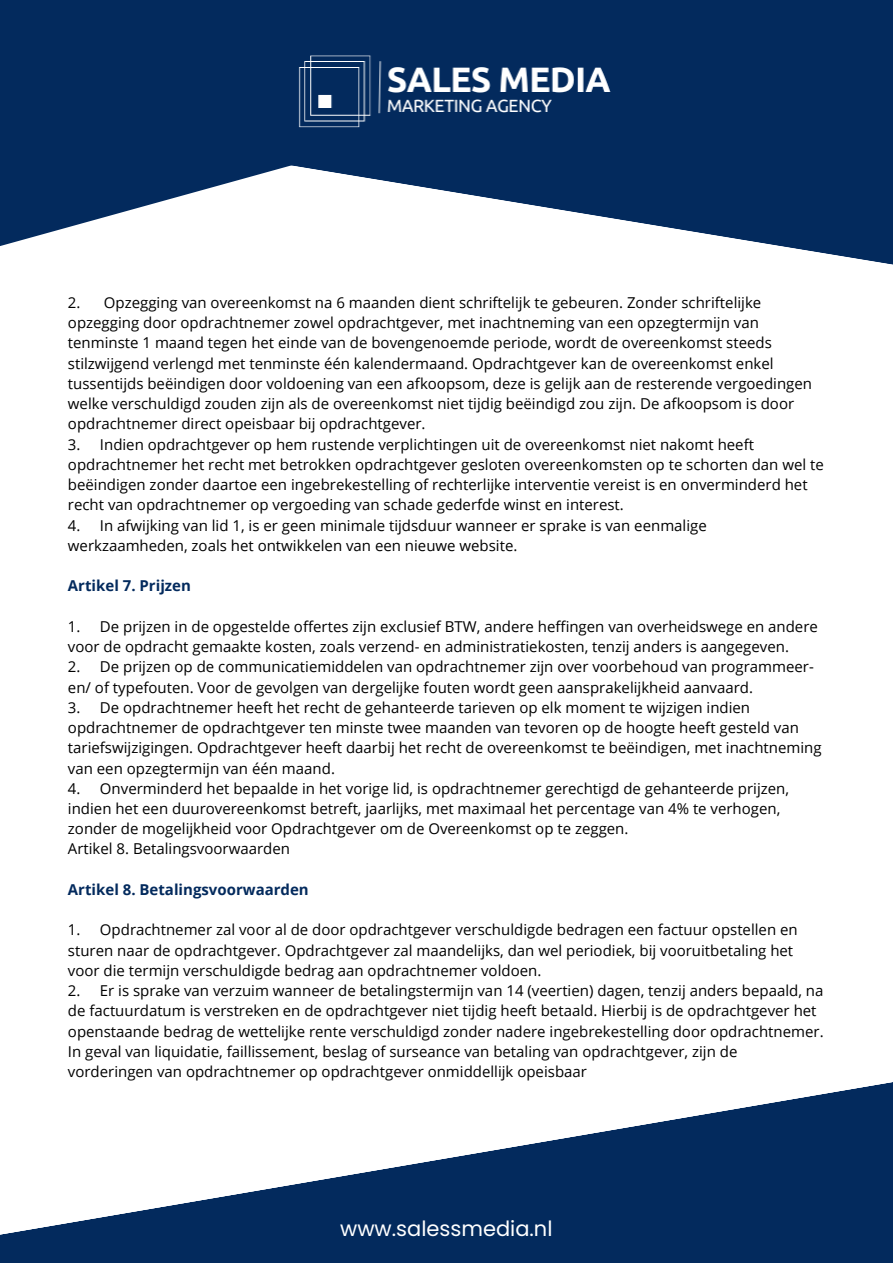
<style>
.page{position:relative;width:893px;height:1264px;background:#fff}
.page>*{position:absolute;margin:0;border:0;box-sizing:border-box;transform-origin:0 0}
.t1{font:21px "Poppins";color:#fff}
.t2{font:15px/20.2px "Open Sans";color:#000}
.t3{font:700 15px "Open Sans";color:#032a5d}
</style>
<div class="page">
<svg style="left:0;top:0;width:892px;height:265px;fill:#032a5d"></svg>
<img style="left:197px;top:19px;width:499px;height:141px">
<svg style="left:0;top:1082px;width:892px;height:180px;fill:#032a5d"></svg>
<p class="t2" style="left:68px;top:292px;width:745px">2. Opzegging van overeenkomst na 6 maanden dient schriftelijk te gebeuren. Zonder schriftelijke opzegging door opdrachtnemer zowel opdrachtgever, met inachtneming van een opzegtermijn van tenminste 1 maand tegen het einde van de bovengenoemde periode, wordt de overeenkomst steeds stilzwijgend verlengd met tenminste één kalendermaand. Opdrachtgever kan de overeenkomst enkel tussentijds beëindigen door voldoening van een afkoopsom, deze is gelijk aan de resterende vergoedingen welke verschuldigd zouden zijn als de overeenkomst niet tijdig beëindigd zou zijn. De afkoopsom is door opdrachtnemer direct opeisbaar bij opdrachtgever.</p>
<p class="t2" style="left:68px;top:433px;width:757px">3. Indien opdrachtgever op hem rustende verplichtingen uit de overeenkomst niet nakomt heeft opdrachtnemer het recht met betrokken opdrachtgever gesloten overeenkomsten op te schorten dan wel te beëindigen zonder daartoe een ingebrekestelling of rechterlijke interventie vereist is en onverminderd het recht van opdrachtnemer op vergoeding van schade gederfde winst en interest.</p>
<p class="t2" style="left:68px;top:514px;width:640px">4. In afwijking van lid 1, is er geen minimale tijdsduur wanneer er sprake is van eenmalige werkzaamheden, zoals het ontwikkelen van een nieuwe website.</p>
<p class="t3" style="left:68px;top:575px;width:124px">Artikel 7. Prijzen</p>
<p class="t2" style="left:68px;top:616px;width:751px">1. De prijzen in de opgestelde offertes zijn exclusief BTW, andere heffingen van overheidswege en andere voor de opdracht gemaakte kosten, zoals verzend- en administratiekosten, tenzij anders is aangegeven.</p>
<p class="t2" style="left:68px;top:656px;width:747px">2. De prijzen op de communicatiemiddelen van opdrachtnemer zijn over voorbehoud van programmeer&shy;en/ of typefouten. Voor de gevolgen van dergelijke fouten wordt geen aansprakelijkheid aanvaard.</p>
<p class="t2" style="left:68px;top:696px;width:755px">3. De opdrachtnemer heeft het recht de gehanteerde tarieven op elk moment te wijzigen indien opdrachtnemer de opdrachtgever ten minste twee maanden van tevoren op de hoogte heeft gesteld van tariefswijzigingen. Opdrachtgever heeft daarbij het recht de overeenkomst te beëindigen, met inachtneming van een opzegtermijn van één maand.</p>
<p class="t2" style="left:68px;top:777px;width:722px">4. Onverminderd het bepaalde in het vorige lid, is opdrachtnemer gerechtigd de gehanteerde prijzen, indien het een duurovereenkomst betreft, jaarlijks, met maximaal het percentage van 4% te verhogen, zonder de mogelijkheid voor Opdrachtgever om de Overeenkomst op te zeggen.<br>Artikel 8. Betalingsvoorwaarden</p>
<p class="t3" style="left:68px;top:879px;width:242px">Artikel 8. Betalingsvoorwaarden</p>
<p class="t2" style="left:68px;top:919px;width:731px">1. Opdrachtnemer zal voor al de door opdrachtgever verschuldigde bedragen een factuur opstellen en sturen naar de opdrachtgever. Opdrachtgever zal maandelijks, dan wel periodiek, bij vooruitbetaling het voor die termijn verschuldigde bedrag aan opdrachtnemer voldoen.</p>
<p class="t2" style="left:68px;top:980px;width:757px">2. Er is sprake van verzuim wanneer de betalingstermijn van 14 (veertien) dagen, tenzij anders bepaald, na de factuurdatum is verstreken en de opdrachtgever niet tijdig heeft betaald. Hierbij is de opdrachtgever het openstaande bedrag de wettelijke rente verschuldigd zonder nadere ingebrekestelling door opdrachtnemer.<br>In geval van liquidatie, faillissement, beslag of surseance van betaling van opdrachtgever, zijn de vorderingen van opdrachtnemer op opdrachtgever onmiddellijk opeisbaar</p>
<h1 class="t1" style="left:340px;top:1213px;width:214px">www.salessmedia.nl</h1>
</div>
